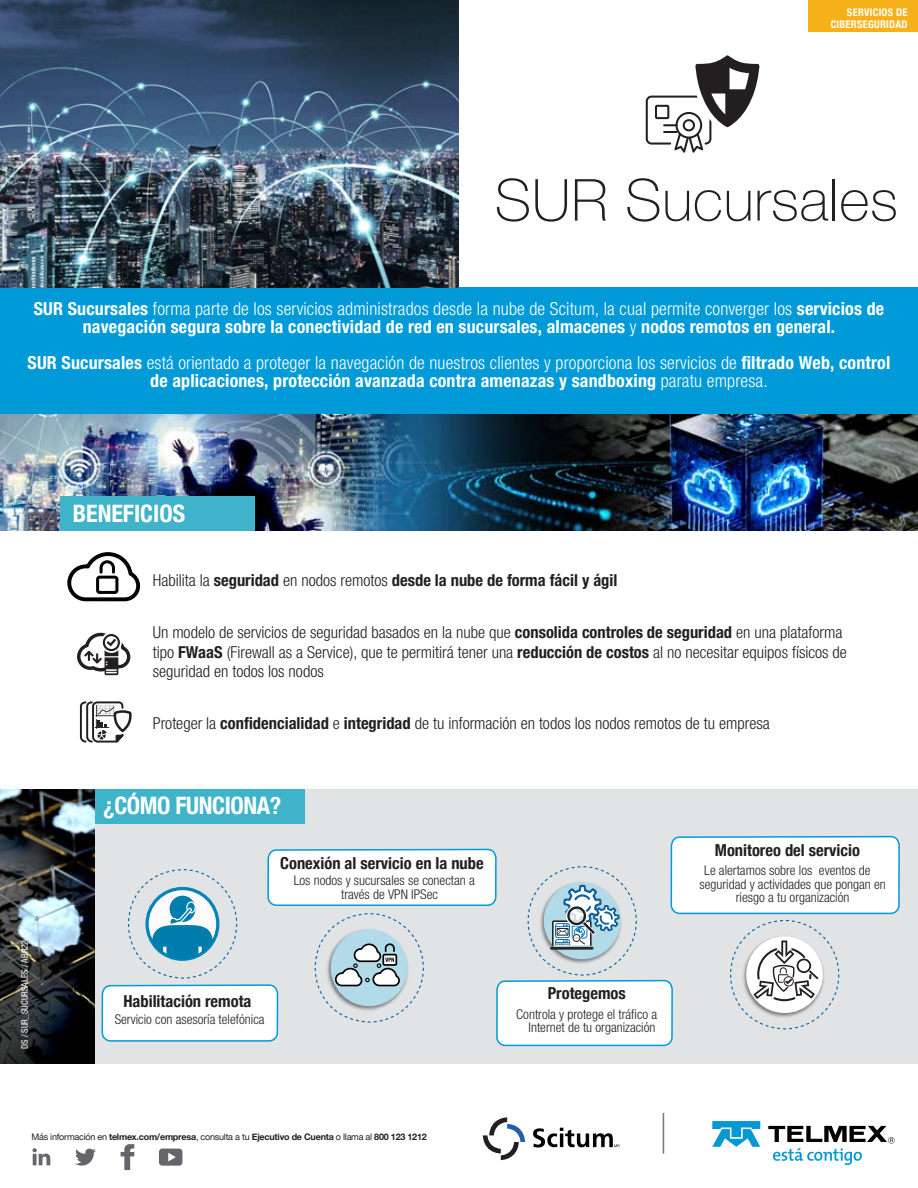
<style>
.page{position:relative;width:918px;height:1188px;background:#fff}
.page>*{position:absolute;margin:0;border:0;box-sizing:border-box;transform-origin:0 0}
.t1{font:100 58.05px "Helvetica Neue";letter-spacing:.01em;color:#231f20}
.t2{font:700 condensed 24px "Helvetica Neue";letter-spacing:-.015em;color:#fff}
.t3{font:700 condensed 18px/18px "Helvetica Neue LT Std";letter-spacing:.01em;color:#fff;text-align:center}
.t4{font:300 condensed 18px/18px "Helvetica Neue LT Std";letter-spacing:.01em;color:#fff;text-align:center}
.t5{font:300 condensed 16.5px/19.8px "Helvetica Neue LT Std";color:#231f20}
.t6{font:700 condensed 16.5px "Helvetica Neue";color:#231f20}
.t7{font:700 condensed 16.5px "Helvetica Neue LT Std";color:#231f20}
.t8{font:300 condensed 13.5px/13.5px "Helvetica Neue LT Std";color:#231f20;text-align:right}
.t9{font:700 condensed 12px "Helvetica Neue";letter-spacing:.025em;color:#fff}
.t10{font:700 condensed 10.5px/12.6px "Helvetica Neue";letter-spacing:.025em;color:#fff;text-align:right}
.t11{font:700 9px "Helvetica Neue";letter-spacing:-.025em;color:#231f20}
.t12{font:condensed 9px "Helvetica Neue LT Std";color:#fff}
.s1{font-weight:300}
.s2{font-weight:700}
.s3{font-weight:400}
</style>
<div class="page">
<div style="left:73px;top:789px;width:845px;height:274px;background:#e2e3e4"></div>
<img style="left:0;top:415px;width:918px;height:116px">
<div style="left:0;top:288px;width:918px;height:126px;background:#009ad9"></div>
<div style="left:94px;top:789px;width:211px;height:34px;background:#3fb3c9"></div>
<div style="left:60px;top:497px;width:195px;height:34px;background:#3fb3c9"></div>
<img style="left:0;top:789px;width:94px;height:274px">
<div style="left:809px;top:0;width:109px;height:32px;background:#f6b01a"></div>
<svg style="left:646px;top:55px;width:113px;height:98px"></svg>
<svg style="left:77px;top:633px;width:53px;height:42px"></svg>
<svg style="left:75px;top:1149px;width:21px;height:17px"></svg>
<svg style="left:32px;top:1148px;width:18px;height:17px"></svg>
<svg style="left:121px;top:1144px;width:13px;height:26px"></svg>
<svg style="left:159px;top:1149px;width:23px;height:17px"></svg>
<hr style="left:663px;top:1113px;width:1px;height:41px;background:#77787b">
<svg style="left:712px;top:1121px;width:48px;height:26px"></svg>
<svg style="left:768px;top:1126px;width:127px;height:39px"></svg>
<svg style="left:483px;top:1117px;width:42px;height:43px"></svg>
<svg style="left:533px;top:1128px;width:87px;height:20px"></svg>
<img style="left:0;top:0;width:459px;height:288px">
<svg style="left:67px;top:552px;width:74px;height:50px"></svg>
<svg style="left:80px;top:701px;width:52px;height:42px"></svg>
<svg style="left:101px;top:836px;width:799px;height:211px"></svg>
<p class="t10" style="left:831px;top:5px;width:78px">SERVICIOS DE<br>CIBERSEGURIDAD</p>
<p class="t9" style="left:842px;top:10px;width:62px">XXXXXXXXX</p>
<h1 class="t1" style="left:495px;top:156px;width:405px">SUR Sucursales</h1>
<p class="t3" style="left:34px;top:299px;width:852px">SUR Sucursales <span class="s1">forma parte de los servicios administrados desde la nube de Scitum, la cual permite converger los</span> servicios de navegación segura sobre la conectividad de red en sucursales, almacenes <span class="s1">y</span> nodos remotos en general.</p>
<p class="t4" style="left:28px;top:354px;width:864px"><span class="s2">SUR Sucursales</span> está orientado a proteger la navegación de nuestros clientes y proporciona los servicios de <span class="s2">filtrado Web, control de aplicaciones, protección avanzada contra amenazas y sandboxing</span> paratu empresa.</p>
<h2 class="t2" style="left:73px;top:494px;width:114px">BENEFICIOS</h2>
<p class="t7" style="left:153px;top:570px;width:466px"><span class="s1">Habilita la</span> seguridad <span class="s1">en nodos remotos</span> desde la nube de forma fácil y ágil</p>
<p class="t5" style="left:153px;top:622px;width:696px">Un modelo de servicios de seguridad basados en la nube que <span class="s2">consolida controles de seguridad</span> en una plataforma tipo <span class="s2">FWaaS</span> (Firewall as a Service), que te permitirá tener una <span class="s2">reducción de costos</span> al no necesitar equipos físicos de seguridad en todos los nodos</p>
<p class="t5" style="left:153px;top:713px;width:619px">Proteger la <span class="s2">confidencialidad</span> e <span class="s2">integridad</span> de tu información en todos los nodos remotos de tu empresa</p>
<p class="t12" style="left:20px;top:1049px;width:126px;rotate:-90deg">DS / SUR_SUCURSALES / ABR22 / V1</p>
<h2 class="t2" style="left:103px;top:786px;width:180px">¿CÓMO FUNCIONA?</h2>
<p class="t6" style="left:280px;top:849px;width:205px">Conexión al servicio en la nube</p>
<p class="t8" style="left:341px;top:874px;width:135px;text-align:left;text-indent:-47px">Los nodos y sucursales se conectan a través de VPN IPSec</p>
<p class="t6" style="left:123px;top:988px;width:130px">Habilitación remota</p>
<p class="t8" style="left:115px;top:1012px;width:151px">Servicio con asesoría telefónica</p>
<p class="t6" style="left:548px;top:980px;width:80px">Protegemos</p>
<p class="t8" style="left:516px;top:1007px;width:142px">Controla y protege el tráfico a<br>Internet de tu organización</p>
<p class="t11" style="left:32px;top:1130px;width:397px"><span class="s3">Más información en</span> telmex.com/empresa<span class="s3">, consulta a tu</span> Ejecutivo de Cuenta <span class="s3">o llama al</span> 800 123 1212</p>
<p class="t6" style="left:715px;top:836px;width:147px">Monitoreo del servicio</p>
<p class="t8" style="left:704px;top:864px;width:168px">Le alertamos sobre los eventos de</p>
<p class="t8" style="left:700px;top:877px;width:188px">seguridad y actividades que pongan en</p>
<p class="t8" style="left:736px;top:891px;width:115px">riesgo a tu organización</p>
</div>
